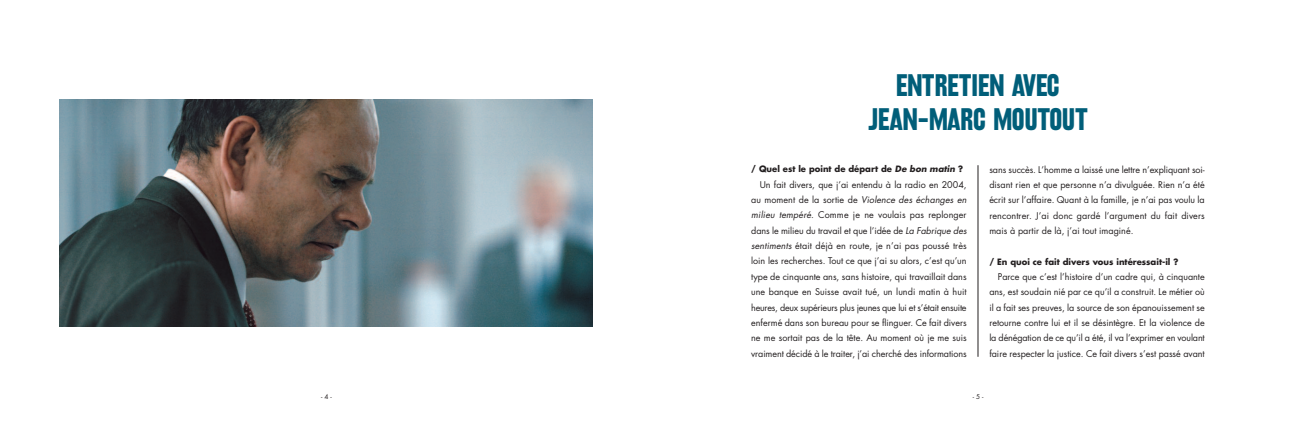
<style>
.page{position:relative;width:1304px;height:426px;background:#fff}
.page>*{position:absolute;margin:0;border:0;box-sizing:border-box;transform-origin:0 0}
.t1{font:29px/34.5px "Railroad Gothic";color:#015e79;text-align:center}
.t2{font:9px/15.3px "Futura";color:#231f20;text-align:justify}
.t3{font:700 8.5px "Futura";color:#231f20}
.t4{font:6.5px "Futura";color:#231f20}
.s1{font-style:italic}
</style>
<div class="page">
<img style="left:60px;top:99px;width:532px;height:227px">
<hr style="left:978px;top:165px;width:1px;height:191px;background:#231f20">
<h1 class="t1" style="left:868px;top:68px;width:221px">ENTRETIEN AVEC<br>JEAN-MARC MOUTOUT</h1>
<p class="t3" style="left:751px;top:165px;width:213px">/ Quel est le point de départ de <span class="s1">De bon matin</span> ?</p>
<p class="t2" style="left:751px;top:177px;width:217px;text-indent:9px">Un fait divers, que j’ai entendu à la radio en 2004, au moment de la sortie de <span class="s1">Violence des échanges en milieu tempéré</span>. Comme je ne voulais pas replonger dans le milieu du travail et que l’idée de <span class="s1">La Fabrique des sentiments</span> était déjà en route, je n’ai pas poussé très loin les recherches. Tout ce que j’ai su alors, c’est qu’un type de cinquante ans, sans histoire, qui travaillait dans une banque en Suisse avait tué, un lundi matin à huit heures, deux supérieurs plus jeunes que lui et s’était ensuite enfermé dans son bureau pour se flinguer. Ce fait divers ne me sortait pas de la tête. Au moment où je me suis vraiment décidé à le traiter, j’ai cherché des informations</p>
<p class="t2" style="left:989px;top:162px;width:217px">sans succès. L’homme a laissé une lettre n’expliquant soi&shy;disant rien et que personne n’a divulguée. Rien n’a été écrit sur l’affaire. Quant à la famille, je n’ai pas voulu la rencontrer. J’ai donc gardé l’argument du fait divers mais à partir de là, j’ai tout imaginé.</p>
<p class="t3" style="left:989px;top:257px;width:191px">/ En quoi ce fait divers vous intéressait-il ?</p>
<p class="t2" style="left:989px;top:269px;width:217px;text-indent:9px">Parce que c’est l’histoire d’un cadre qui, à cinquante ans, est soudain nié par ce qu’il a construit. Le métier où il a fait ses preuves, la source de son épanouissement se retourne contre lui et il se désintègre. Et la violence de la dénégation de ce qu’il a été, il va l’exprimer en voulant faire respecter la justice. Ce fait divers s’est passé avant</p>
<p class="t4" style="left:321px;top:393px;width:12px">-4-</p>
<p class="t4" style="left:973px;top:393px;width:12px">-5-</p>
</div>
